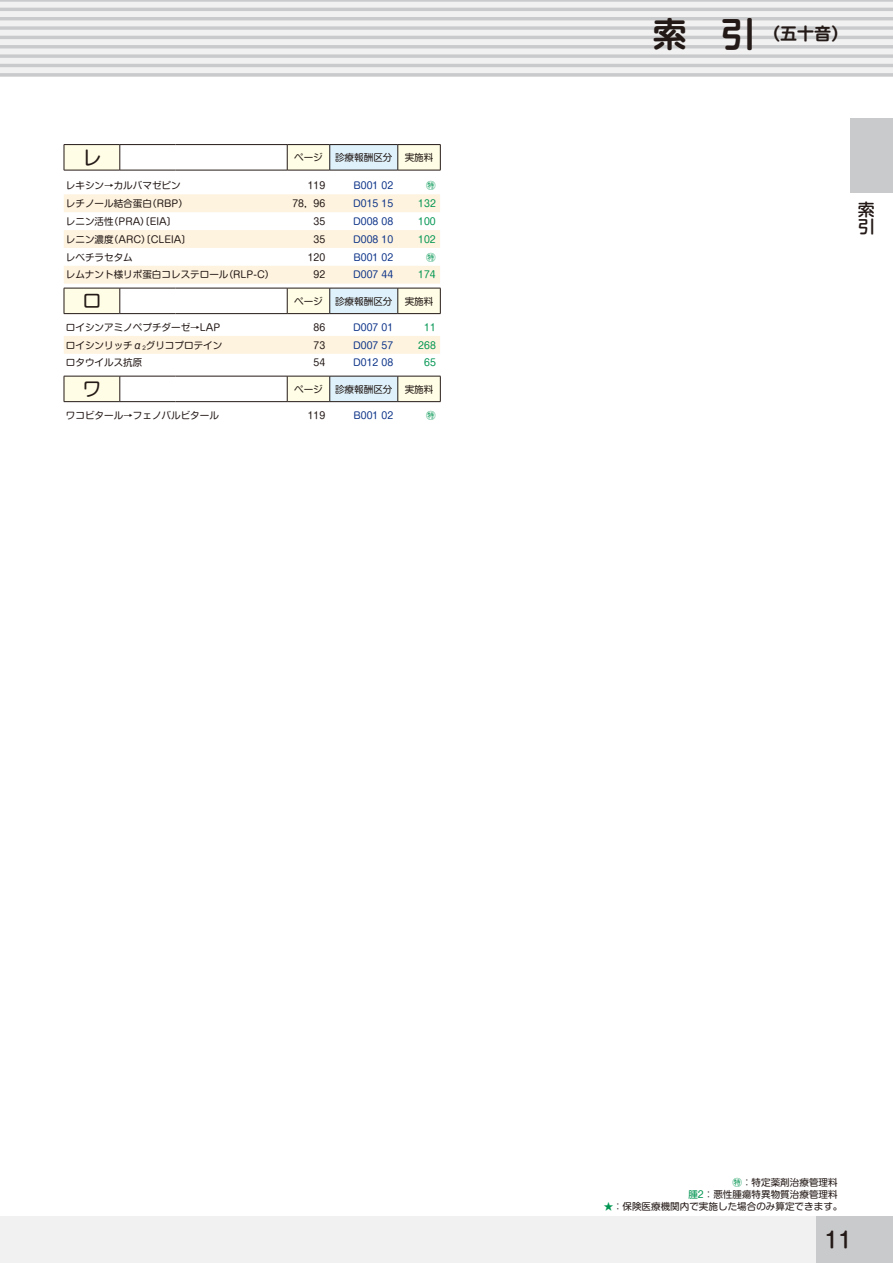
<style>
.page{position:relative;width:893px;height:1263px;background:#fff}
.page>*{position:absolute;margin:0;border:0;box-sizing:border-box;transform-origin:0 0}
.t1{font:500 21.3px "Shin M Go Pro";color:#231916}
.t2{font:19.2px "Shin M Go Pro";color:#231916}
.t3{font:700 16.95px "Shin M Go Pro De";color:#231916}
.t4{font:500 16.95px/17px "Shin M Go Pro";color:#231916}
.t5{font:9.6px/11.7px "Shin M Go Pro";color:#231916;text-align:right}
.t6{font:9.6px "Shin M Go Pro";color:#0d3488}
.t7{font:9.6px "Shin M Go Pro";color:#009551}
.s1{font-size:34.05px}
.s2{color:#009551}
</style>
<div class="page">
<svg style="left:64px;top:194px;width:377px;height:120px"></svg>
<hr style="left:64px;top:313px;width:56px;height:1px;background:#231916">
<hr style="left:176px;top:313px;width:111px;height:1px;background:#231916">
<hr style="left:398px;top:313px;width:43px;height:1px;background:#231916">
<div style="left:64px;top:336px;width:376px;height:18px;background:#fef3df"></div>
<svg style="left:64px;top:376px;width:377px;height:26px"></svg>
<hr style="left:64px;top:401px;width:56px;height:1px;background:#231916">
<hr style="left:176px;top:401px;width:111px;height:1px;background:#231916">
<hr style="left:398px;top:401px;width:43px;height:1px;background:#231916">
<hr style="left:120px;top:144px;width:56px;height:1px;background:#231916">
<hr style="left:120px;top:170px;width:56px;height:1px;background:#231916">
<hr style="left:287px;top:144px;width:43px;height:1px;background:#231916">
<hr style="left:330px;top:144px;width:68px;height:1px;background:#231916">
<hr style="left:287px;top:170px;width:43px;height:1px;background:#231916">
<hr style="left:330px;top:170px;width:68px;height:1px;background:#231916">
<hr style="left:64px;top:144px;width:56px;height:1px;background:#231916">
<hr style="left:176px;top:144px;width:111px;height:1px;background:#231916">
<hr style="left:398px;top:144px;width:43px;height:1px;background:#231916">
<svg style="left:64px;top:145px;width:377px;height:25px"></svg>
<hr style="left:64px;top:170px;width:56px;height:1px;background:#231916">
<hr style="left:176px;top:170px;width:111px;height:1px;background:#231916">
<hr style="left:398px;top:170px;width:43px;height:1px;background:#231916">
<div style="left:850px;top:118px;width:43px;height:75px;background:#c9cacb"></div>
<div style="left:0;top:0;width:893px;height:77px;background:#f1f1f2"></div>
<hr style="left:0;top:8px;width:893px;height:3px;background:#c9cacb">
<hr style="left:0;top:0;width:893px;height:2px;background:#c9cacb">
<hr style="left:0;top:17px;width:893px;height:3px;background:#c9cacb">
<hr style="left:0;top:26px;width:893px;height:4px;background:#c9cacb">
<hr style="left:0;top:36px;width:893px;height:3px;background:#c9cacb">
<hr style="left:0;top:45px;width:893px;height:3px;background:#c9cacb">
<svg style="left:0;top:54px;width:893px;height:4px;fill:#cccdce"></svg>
<hr style="left:0;top:64px;width:893px;height:3px;background:#c9cacb">
<svg style="left:0;top:73px;width:893px;height:4px;fill:#cbcccd"></svg>
<div style="left:0;top:1216px;width:816px;height:47px;background:#f1f1f2"></div>
<div style="left:816px;top:1216px;width:77px;height:47px;background:#c9cacb"></div>
<h2 class="t2" style="left:82px;top:142px;width:21px">レ</h2>
<p class="t5" style="left:294px;top:150px;width:30px">ページ</p>
<p class="t5" style="left:335px;top:150px;width:59px">診療報酬区分</p>
<p class="t5" style="left:405px;top:150px;width:30px">実施料</p>
<p class="t5" style="left:66px;top:178px;width:116px">レキシン→カルバマゼピン</p>
<p class="t5" style="left:308px;top:178px;width:19px">119</p>
<p class="t6" style="left:353px;top:178px;width:41px">B001 02</p>
<p class="t7" style="left:426px;top:178px;width:11px">㊕</p>
<p class="t5" style="left:66px;top:196px;width:124px">レチノール結合蛋白（RBP）</p>
<p class="t5" style="left:292px;top:196px;width:34px">78，96</p>
<p class="t6" style="left:353px;top:195px;width:42px">D015 15</p>
<p class="t7" style="left:418px;top:195px;width:19px">132</p>
<p class="t5" style="left:66px;top:214px;width:112px">レニン活性（PRA）〔EIA〕</p>
<p class="t5" style="left:314px;top:214px;width:13px">35</p>
<p class="t6" style="left:353px;top:213px;width:42px">D008 08</p>
<p class="t7" style="left:418px;top:213px;width:19px">100</p>
<p class="t5" style="left:66px;top:232px;width:127px">レニン濃度（ARC）〔CLEIA〕</p>
<p class="t5" style="left:314px;top:232px;width:13px">35</p>
<p class="t6" style="left:353px;top:231px;width:42px">D008 10</p>
<p class="t7" style="left:418px;top:231px;width:19px">102</p>
<p class="t5" style="left:66px;top:250px;width:68px">レベチラセタム</p>
<p class="t5" style="left:308px;top:250px;width:19px">120</p>
<p class="t6" style="left:353px;top:249px;width:41px">B001 02</p>
<p class="t7" style="left:426px;top:249px;width:11px">㊕</p>
<p class="t5" style="left:66px;top:268px;width:210px">レムナント様リポ蛋白コレステロール（RLP-C）</p>
<p class="t5" style="left:314px;top:268px;width:13px">92</p>
<p class="t6" style="left:353px;top:267px;width:42px">D007 44</p>
<p class="t7" style="left:418px;top:267px;width:19px">174</p>
<h2 class="t2" style="left:82px;top:285px;width:21px">ロ</h2>
<p class="t5" style="left:294px;top:294px;width:30px">ページ</p>
<p class="t5" style="left:335px;top:294px;width:59px">診療報酬区分</p>
<p class="t5" style="left:405px;top:294px;width:30px">実施料</p>
<p class="t5" style="left:66px;top:320px;width:156px">ロイシンアミノペプチダーゼ→LAP</p>
<p class="t5" style="left:314px;top:320px;width:13px">86</p>
<p class="t6" style="left:353px;top:319px;width:42px">D007 01</p>
<p class="t7" style="left:424px;top:319px;width:13px">11</p>
<p class="t5" style="left:66px;top:338px;width:158px">ロイシンリッチα<sub>2</sub>グリコプロテイン</p>
<p class="t5" style="left:314px;top:338px;width:13px">73</p>
<p class="t6" style="left:353px;top:337px;width:42px">D007 57</p>
<p class="t7" style="left:418px;top:337px;width:19px">268</p>
<p class="t5" style="left:66px;top:356px;width:78px">ロタウイルス抗原</p>
<p class="t5" style="left:314px;top:356px;width:13px">54</p>
<p class="t6" style="left:353px;top:355px;width:42px">D012 08</p>
<p class="t7" style="left:424px;top:355px;width:13px">65</p>
<h2 class="t2" style="left:82px;top:373px;width:21px">ワ</h2>
<p class="t5" style="left:294px;top:382px;width:30px">ページ</p>
<p class="t5" style="left:335px;top:382px;width:59px">診療報酬区分</p>
<p class="t5" style="left:405px;top:382px;width:30px">実施料</p>
<p class="t5" style="left:66px;top:408px;width:155px">ワコビタール→フェノバルビタール</p>
<p class="t5" style="left:308px;top:408px;width:19px">119</p>
<p class="t6" style="left:353px;top:407px;width:41px">B001 02</p>
<p class="t7" style="left:426px;top:407px;width:11px">㊕</p>
<h3 class="t3" style="left:653px;top:20px;width:197px"><span class="s1">索　引</span>　（五十音）</h3>
<h3 class="t4" style="left:858px;top:199px;width:18px">索引</h3>
<p class="t5" style="left:688px;top:1176px;width:151px"><span class="s2">㊕</span>：特定薬剤治療管理料<br><span class="s2">腫2</span>：悪性腫瘍特異物質治療管理料</p>
<p class="t5" style="left:604px;top:1199px;width:240px"><span class="s2">★</span>：保険医療機関内で実施した場合のみ算定できます。</p>
<h1 class="t1" style="left:825px;top:1222px;width:28px">11</h1>
</div>
